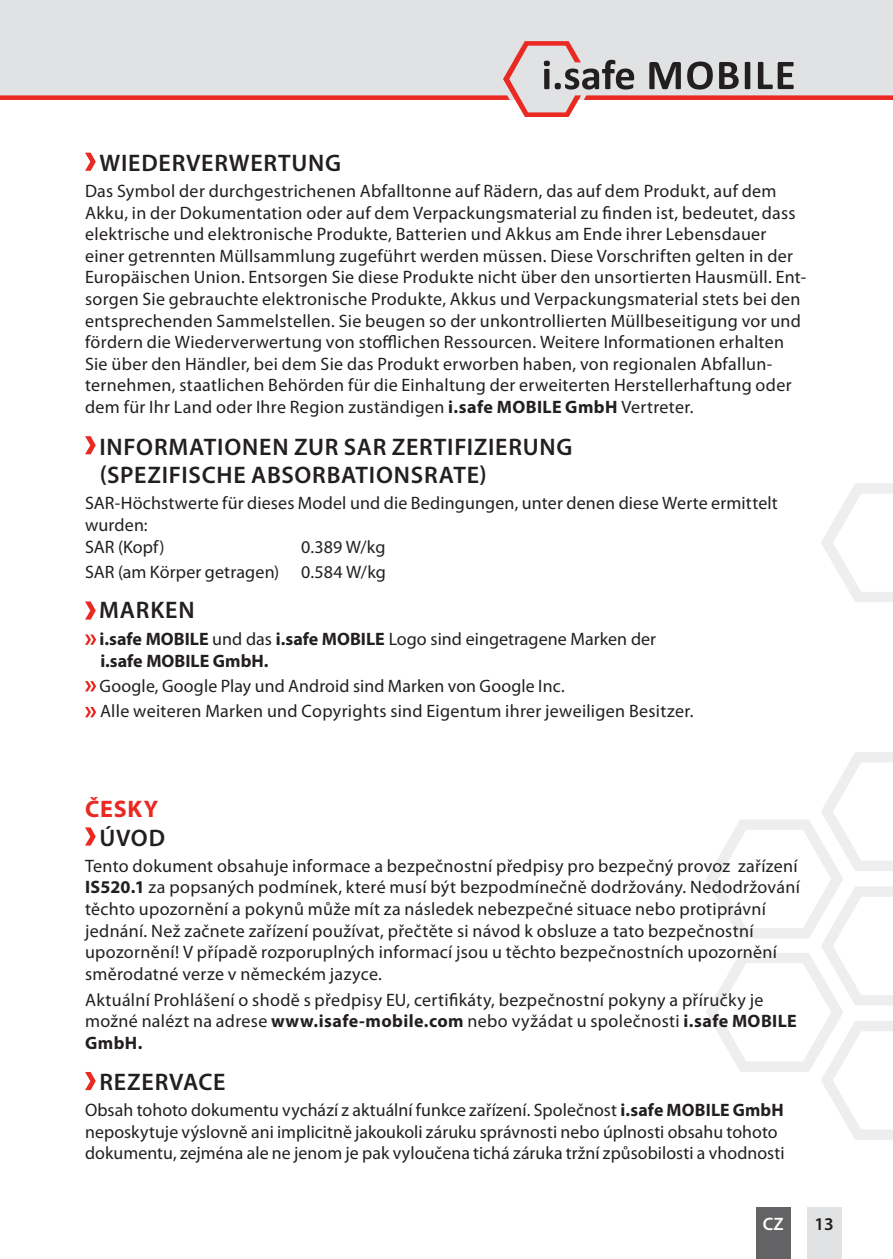
<style>
.page{position:relative;width:893px;height:1259px;background:#fff}
.page>*{position:absolute;margin:0;border:0;box-sizing:border-box;transform-origin:0 0}
.t1{font:600 24px/28.8px "Myriad Pro";letter-spacing:.03em;color:#231f20}
.t2{font:700 24px "Myriad Pro";letter-spacing:.035em;color:#ea2922}
.t3{font:18px/21.6px "Myriad Pro";letter-spacing:.015em;color:#231f20}
.t4{font:700 18px/21.6px "Myriad Pro";color:#231f20}
.t5{font:600 18px "Myriad Pro";color:#fff}
.t6{font:600 18px "Myriad Pro";color:#231f20}
.s1{font-weight:700}
.s2{font-weight:400}
</style>
<div class="page">
<svg style="left:821px;top:483px;width:72px;height:119px"></svg>
<svg style="left:706px;top:752px;width:187px;height:388px"></svg>
<div style="left:756px;top:1208px;width:34px;height:51px;background:#636366"></div>
<div style="left:807px;top:1208px;width:34px;height:51px;background:#e1e2e4"></div>
<div style="left:0;top:0;width:893px;height:41px;background:#e1e2e4"></div>
<svg style="left:0;top:41px;width:893px;height:76px"></svg>
<svg style="left:85px;top:153px;width:11px;height:18px"></svg>
<svg style="left:85px;top:436px;width:11px;height:18px"></svg>
<svg style="left:85px;top:601px;width:11px;height:18px"></svg>
<svg style="left:85px;top:634px;width:11px;height:11px"></svg>
<svg style="left:85px;top:681px;width:11px;height:10px"></svg>
<svg style="left:85px;top:707px;width:11px;height:10px"></svg>
<svg style="left:85px;top:827px;width:11px;height:18px"></svg>
<svg style="left:85px;top:1072px;width:11px;height:18px"></svg>
<h1 class="t1" style="left:99px;top:148px;width:243px">WIEDERVERWERTUNG</h1>
<p class="t3" style="left:85px;top:180px;width:723px">Das Symbol der durchgestrichenen Abfalltonne auf Rädern, das auf dem Produkt, auf dem Akku, in der Dokumentation oder auf dem Verpackungsmaterial zu finden ist, bedeutet, dass elektrische und elektronische Produkte, Batterien und Akkus am Ende ihrer Lebensdauer einer getrennten Müllsammlung zugeführt werden müssen. Diese Vorschriften gelten in der Europäischen Union. Entsorgen Sie diese Produkte nicht über den unsortierten Hausmüll. Ent&shy;sorgen Sie gebrauchte elektronische Produkte, Akkus und Verpackungsmaterial stets bei den entsprechenden Sammelstellen. Sie beugen so der unkontrollierten Müllbeseitigung vor und fördern die Wiederverwertung von stofflichen Ressourcen. Weitere Informationen erhalten Sie über den Händler, bei dem Sie das Produkt erworben haben, von regionalen Abfallun&shy;ternehmen, staatlichen Behörden für die Einhaltung der erweiterten Herstellerhaftung oder dem für Ihr Land oder Ihre Region zuständigen <span class="s1">i.safe MOBILE GmbH</span> Vertreter.</p>
<h1 class="t1" style="left:99px;top:431px;width:475px">INFORMATIONEN ZUR SAR ZERTIFIZIERUNG (SPEZIFISCHE ABSORBATIONSRATE)</h1>
<p class="t3" style="left:85px;top:492px;width:694px">SAR-Höchstwerte für dieses Model und die Bedingungen, unter denen diese Werte ermittelt wurden:<br>SAR (Kopf)</p>
<p class="t3" style="left:85px;top:533px;width:302px;line-height:25.8px;text-align:right">0.389 W/kg<br>SAR (am Körper getragen) 0.584 W/kg</p>
<h1 class="t1" style="left:99px;top:595px;width:97px">MARKEN</h1>
<p class="t4" style="left:100px;top:627px;width:558px">i.safe MOBILE <span class="s2">und das</span> i.safe MOBILE <span class="s2">Logo sind eingetragene Marken der </span>i.safe MOBILE GmbH.</p>
<p class="t3" style="left:100px;top:672px;width:594px;line-height:25.8px">Google, Google Play und Android sind Marken von Google Inc.<br>Alle weiteren Marken und Copyrights sind Eigentum ihrer jeweiligen Besitzer.</p>
<h1 class="t2" style="left:85px;top:793px;width:74px">ČESKY</h1>
<h1 class="t1" style="left:99px;top:823px;width:67px">ÚVOD</h1>
<p class="t3" style="left:85px;top:854px;width:716px">Tento dokument obsahuje informace a bezpečnostní předpisy pro bezpečný provoz zařízení <span class="s1">IS520.1</span> za popsaných podmínek, které musí být bezpodmínečně dodržovány. Nedodržování těchto upozornění a pokynů může mít za následek nebezpečné situace nebo protiprávní jednání. Než začnete zařízení používat, přečtěte si návod k obsluze a tato bezpečnostní upozornění! V případě rozporuplných informací jsou u těchto bezpečnostních upozornění směrodatné verze v německém jazyce.</p>
<p class="t3" style="left:85px;top:988px;width:713px">Aktuální Prohlášení o shodě s předpisy EU, certifikáty, bezpečnostní pokyny a příručky je možné nalézt na adrese <span class="s1">www.isafe-mobile.com</span> nebo vyžádat u společnosti <span class="s1">i.safe MOBILE<br>GmbH.</span></p>
<h1 class="t1" style="left:99px;top:1067px;width:128px">REZERVACE</h1>
<p class="t3" style="left:85px;top:1099px;width:701px">Obsah tohoto dokumentu vychází z aktuální funkce zařízení. Společnost <span class="s1">i.safe MOBILE GmbH </span>neposkytuje výslovně ani implicitně jakoukoli záruku správnosti nebo úplnosti obsahu tohoto dokumentu, zejména ale ne jenom je pak vyloučena tichá záruka tržní způsobilosti a vhodnosti</p>
<p class="t5" style="left:763px;top:1212px;width:22px">CZ</p>
<p class="t6" style="left:815px;top:1212px;width:21px">13</p>
</div>
